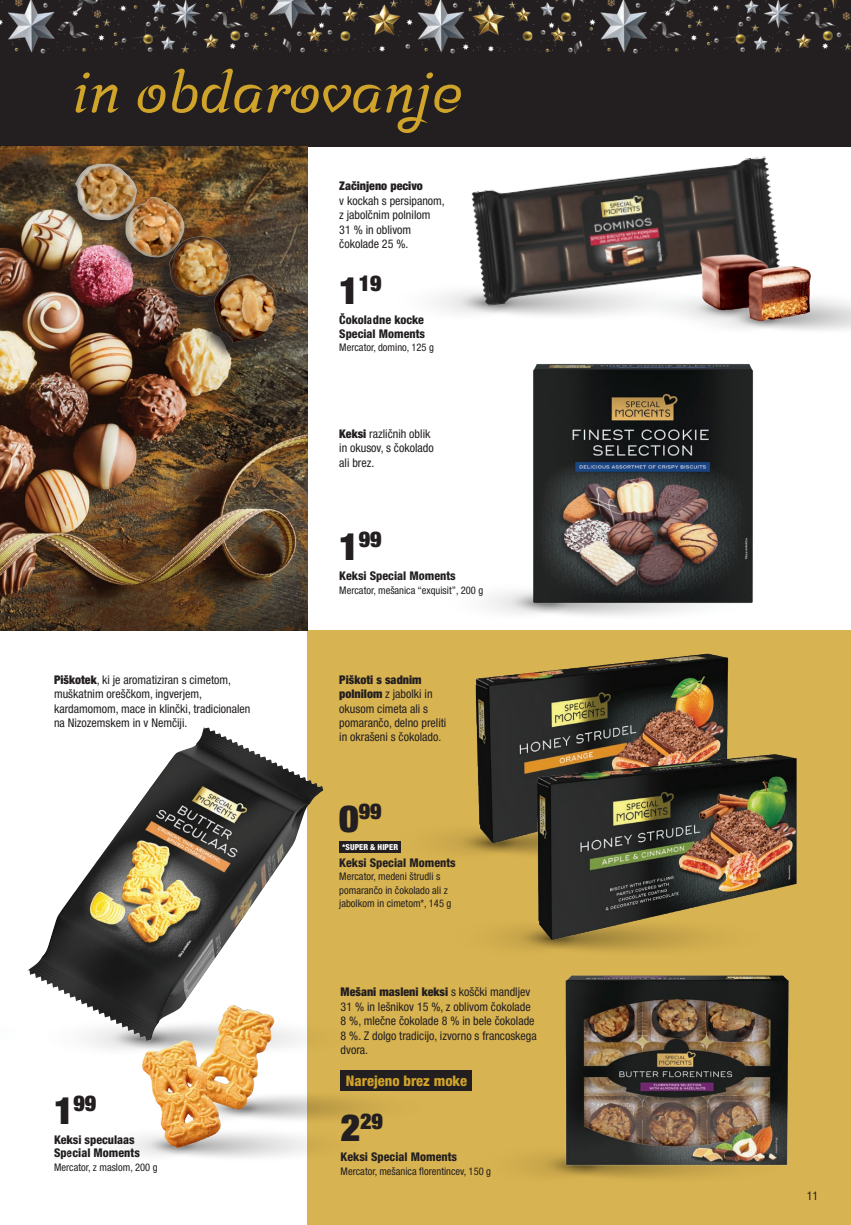
<style>
.page{position:relative;width:851px;height:1225px;background:#fff}
.page>*{position:absolute;margin:0;border:0;box-sizing:border-box;transform-origin:0 0}
.t1{font:700 57.75px "Srisakdi";color:#d0a32a}
.t2{font:900 condensed 21.9px "Helvetica Neue LT Pro";color:#231f20}
.t3{font:800 condensed 14.55px "Helvetica Neue LT Pro";color:#d0a32a}
.t4{font:condensed 12px/14.4px "Helvetica Neue LT Pro";color:#231f20}
.t5{font:800 condensed 12px/13.5px "Helvetica Neue LT Pro";color:#231f20}
.t6{font:900 condensed 12px "Helvetica Neue LT Pro";color:#231f20}
.t7{font:condensed 10.5px/13.5px "Helvetica Neue LT Pro";color:#231f20}
.t8{font:800 condensed 8.25px "Helvetica Neue LT Pro";color:#fff}
.s1{font-size:37.5px}
.s2{font-weight:900}
</style>
<div class="page">
<div style="left:0;top:0;width:850px;height:147px;background:#231f20"></div>
<div style="left:307px;top:630px;width:543px;height:595px;background:#d8b351"></div>
<img style="left:0;top:147px;width:307px;height:483px">
<img style="left:557px;top:975px;width:232px;height:199px">
<div style="left:339px;top:841px;width:62px;height:12px;background:#231f20"></div>
<div style="left:340px;top:1069px;width:132px;height:21px;background:#231f20"></div>
<img style="left:465px;top:653px;width:264px;height:194px">
<img style="left:524px;top:743px;width:273px;height:210px">
<img style="left:525px;top:364px;width:228px;height:247px">
<img style="left:27px;top:727px;width:297px;height:314px">
<img style="left:471px;top:156px;width:307px;height:150px">
<img style="left:27px;top:1010px;width:42px;height:31px">
<img style="left:622px;top:289px;width:73px;height:28px">
<img style="left:660px;top:300px;width:125px;height:32px">
<img style="left:695px;top:246px;width:123px;height:79px">
<div style="left:195px;top:255px;width:101px;height:105px;background:#231f20;opacity:.41"></div>
<div style="left:196px;top:258px;width:100px;height:101px;background:#231f20;opacity:.51"></div>
<div style="left:58px;top:146px;width:97px;height:92px;background:#231f20;opacity:.41"></div>
<div style="left:68px;top:156px;width:79px;height:72px;background:#231f20;opacity:.51"></div>
<div style="left:106px;top:178px;width:97px;height:98px;background:#231f20;opacity:.41"></div>
<div style="left:112px;top:183px;width:87px;height:88px;background:#231f20;opacity:.51"></div>
<div style="left:151px;top:217px;width:98px;height:98px;background:#231f20;opacity:.41"></div>
<div style="left:161px;top:227px;width:79px;height:78px;background:#231f20;opacity:.51"></div>
<img style="left:279px;top:1090px;width:188px;height:30px">
<img style="left:124px;top:996px;width:155px;height:158px">
<img style="left:0;top:0;width:850px;height:54px">
<h1 class="t1" style="left:72px;top:59px;width:391px">in obdarovanje</h1>
<p class="t6" style="left:339px;top:179px;width:85px">Začinjeno pecivo</p>
<p class="t4" style="left:339px;top:193px;width:107px">v kockah s persipanom, z jabolčnim polnilom<br>31 % in oblivom čokolade 25 %.</p>
<h2 class="t2" style="left:339px;top:269px;width:44px"><span class="s1">1</span>19</h2>
<p class="t5" style="left:339px;top:313px;width:87px">Čokoladne kocke<br>Special Moments</p>
<p class="t7" style="left:339px;top:340px;width:96px">Mercator, domino, 125 g</p>
<p class="t4" style="left:339px;top:426px;width:96px"><span class="s2">Keksi</span> različnih oblik in okusov, s čokolado ali brez.</p>
<p class="t4" style="left:54px;top:672px;width:198px"><span class="s2">Piškotek</span>, ki je aromatiziran s cimetom, muškatnim oreščkom, ingverjem, kardamomom, mace in klinčki, tradicionalen na Nizozemskem in v Nemčiji.</p>
<h2 class="t2" style="left:54px;top:1089px;width:44px"><span class="s1">1</span>99</h2>
<p class="t5" style="left:54px;top:1132px;width:87px">Keksi speculaas<br>Special Moments</p>
<p class="t7" style="left:54px;top:1160px;width:105px">Mercator, z maslom, 200 g</p>
<h2 class="t2" style="left:339px;top:525px;width:44px"><span class="s1">1</span>99</h2>
<p class="t5" style="left:339px;top:569px;width:118px">Keksi Special Moments</p>
<p class="t7" style="left:339px;top:583px;width:145px">Mercator, mešanica “exquisit”, 200 g</p>
<p class="t4" style="left:339px;top:672px;width:109px"><span class="s2">Piškoti s sadnim polnilom</span> z jabolki in okusom cimeta ali s pomarančo, delno preliti in okrašeni s čokolado.</p>
<h2 class="t2" style="left:339px;top:797px;width:44px"><span class="s1">0</span>99</h2>
<p class="t8" style="left:342px;top:842px;width:57px">*SUPER &amp; HIPER</p>
<p class="t5" style="left:339px;top:855px;width:118px">Keksi Special Moments</p>
<p class="t7" style="left:339px;top:869px;width:114px">Mercator, medeni štrudli s pomarančo in čokolado ali z jabolkom in cimetom*, 145 g</p>
<p class="t4" style="left:340px;top:985px;width:198px"><span class="s2">Mešani masleni keksi</span> s koščki mandljev 31 % in lešnikov 15 %, z oblivom čokolade 8 %, mlečne čokolade 8 % in bele čokolade 8 %. Z dolgo tradicijo, izvorno s francoskega dvora.</p>
<p class="t3" style="left:346px;top:1071px;width:123px">Narejeno brez moke</p>
<h2 class="t2" style="left:340px;top:1106px;width:44px"><span class="s1">2</span>29</h2>
<p class="t5" style="left:340px;top:1150px;width:118px">Keksi Special Moments</p>
<p class="t7" style="left:340px;top:1164px;width:152px">Mercator, mešanica florentincev, 150 g</p>
<p class="t4" style="left:806px;top:1188px;width:13px">11</p>
</div>
